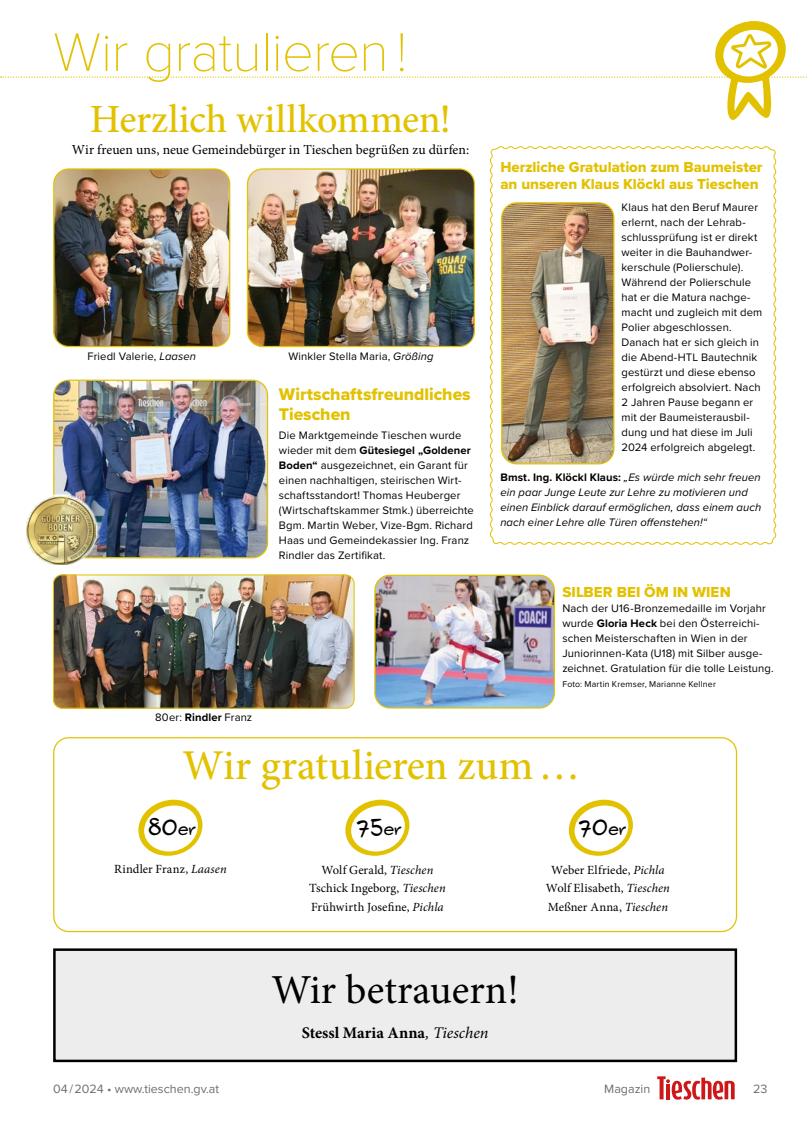
<style>
.page{position:relative;width:808px;height:1141px;background:#fff}
.page>*{position:absolute;margin:0;border:0;box-sizing:border-box;transform-origin:0 0}
.t1{font:100 56.25px "Proxima Nova T";letter-spacing:-.015em;color:#e2c200}
.t2{font:500 42.5px "Minion Pro";color:#e2c200}
.t3{font:41.25px "Minion Pro";color:#000}
.t4{font:500 40px "Minion Pro";letter-spacing:-.005em;color:#e2c200}
.t5{font:23.5px "Swing King";color:#000}
.t6{font:17.5px/20px "Proxima Nova Extrabld";color:#e2c200}
.t7{font:700 16.25px "Minion Pro";color:#000}
.t8{font:15px/17.5px "Proxima Nova Extrabld";color:#e2c200}
.t9{font:13.75px "Minion Pro";color:#000}
.t10{font:12.5px/18.5px "Minion Pro";letter-spacing:.01em;color:#000;text-align:center}
.t11{font:12.5px "Proxima Nova";color:#706f6f}
.t12{font:11.25px/15px "Proxima Nova";letter-spacing:.01em;color:#000}
.t13{font:italic 11.25px/15px "Proxima Nova";letter-spacing:.005em;color:#000}
.t14{font:8.75px "Proxima Nova";letter-spacing:.02em;color:#000}
.s1{font-style:italic}
.s2{font-weight:700}
.s3{font-weight:700;font-style:normal}
.s4{font-size:16.88px}
.s5{font-weight:400;font-style:italic}
</style>
<div class="page">
<svg style="left:657px;top:1076px;width:78px;height:24px"></svg>
<svg style="left:489px;top:146px;width:288px;height:399px"></svg>
<div style="left:53px;top:737px;width:684px;height:195px;border:1px solid #e2c200;border-radius:15px"></div>
<svg style="left:1px;top:21px;width:806px;height:99px"></svg>
<svg style="left:138px;top:800px;width:64px;height:56px"></svg>
<svg style="left:345px;top:800px;width:64px;height:56px"></svg>
<svg style="left:569px;top:800px;width:64px;height:56px"></svg>
<img style="left:53px;top:575px;width:301px;height:133px">
<div style="left:53px;top:575px;width:301px;height:133px;border:1px solid #e2c200;border-radius:9px"></div>
<div style="left:54px;top:950px;width:682px;height:111px;background:#ededed"></div>
<div style="left:53px;top:948px;width:684px;height:114px;border:2px solid #000"></div>
<img style="left:55px;top:380px;width:212px;height:178px">
<div style="left:53px;top:380px;width:215px;height:178px;border:1px solid #e2c200;border-radius:15px"></div>
<img style="left:376px;top:575px;width:178px;height:132px">
<div style="left:374px;top:575px;width:181px;height:134px;border:1px solid #e2c200;border-radius:15px"></div>
<img style="left:247px;top:170px;width:226px;height:175px">
<div style="left:247px;top:168px;width:228px;height:179px;border:1px solid #e2c200;border-radius:15px"></div>
<img style="left:55px;top:170px;width:175px;height:176px">
<div style="left:53px;top:168px;width:177px;height:179px;border:1px solid #e2c200;border-radius:15px"></div>
<img style="left:502px;top:203px;width:112px;height:261px">
<div style="left:501px;top:202px;width:113px;height:262px;border:1px solid #e2c200;border-radius:15px"></div>
<svg style="left:26px;top:493px;width:73px;height:72px"></svg>
<img style="left:27px;top:496px;width:68px;height:68px">
<h1 class="t1" style="left:53px;top:10px;width:356px">Wir gratulieren !</h1>
<h3 class="t4" style="left:90px;top:93px;width:363px">Herzlich willkommen!</h3>
<p class="t9" style="left:72px;top:140px;width:399px">Wir freuen uns, neue Gemeindebürger in Tieschen begrüßen zu dürfen:</p>
<p class="t12" style="left:87px;top:348px;width:110px">Friedl Valerie, <span class="s1">Laasen</span></p>
<p class="t12" style="left:288px;top:348px;width:147px">Winkler Stella Maria, <span class="s1">Größing</span></p>
<h3 class="t6" style="left:279px;top:384px;width:193px">Wirtschaftsfreundliches<br>Tieschen</h3>
<p class="t12" style="left:279px;top:427px;width:196px">Die Marktgemeinde Tieschen wurde wieder mit dem <span class="s2">Gütesiegel „Goldener Boden“</span> ausgezeichnet, ein Garant für einen nachhaltigen, steirischen Wirt&shy;schaftsstandort! Thomas Heuberger (Wirtschaftskammer Stmk.) überreichte Bgm. Martin Weber, Vize-Bgm. Richard Haas und Gemeindekassier Ing. Franz Rindler das Zertifikat.</p>
<p class="t12" style="left:155px;top:709px;width:99px">80er: <span class="s2">Rindler</span> Franz</p>
<h3 class="t8" style="left:500px;top:158px;width:264px">Herzliche Gratulation zum Baumeister an unseren Klaus Klöckl aus Tieschen</h3>
<p class="t12" style="left:621px;top:199px;width:142px">Klaus hat den Beruf Maurer erlernt, nach der Lehrab&shy;schlussprüfung ist er direkt weiter in die Bauhandwer&shy;kerschule (Polierschule).<br>Während der Polierschule hat er die Matura nachge&shy;macht und zugleich mit dem<br>Polier abgeschlossen.<br>Danach hat er sich gleich in die Abend-HTL Bautechnik gestürzt und diese ebenso erfolgreich absolviert. Nach<br>2 Jahren Pause begann er mit der Baumeisterausbil&shy;dung und hat diese im Juli<br>2024 erfolgreich abgelegt.</p>
<p class="t13" style="left:500px;top:469px;width:262px"><span class="s3">Bmst. Ing. Klöckl Klaus:</span> „Es würde mich sehr freuen ein paar Junge Leute zur Lehre zu motivieren und einen Einblick darauf ermöglichen, dass einem auch nach einer Lehre alle Türen offenstehen!“</p>
<h3 class="t8" style="left:562px;top:583px;width:170px">SILBER BEI ÖM IN WIEN</h3>
<p class="t12" style="left:562px;top:600px;width:213px">Nach der U16-Bronzemedaille im Vorjahr wurde <span class="s2">Gloria Heck</span> bei den Österreichi&shy;schen Meisterschaften in Wien in der Juniorinnen-Kata (U18) mit Silber ausge&shy;zeichnet. Gratulation für die tolle Leistung.</p>
<p class="t14" style="left:562px;top:677px;width:155px">Foto: Martin Kremser, Marianne Kellner</p>
<h2 class="t2" style="left:183px;top:737px;width:399px">Wir gratulieren zum…</h2>
<h3 class="t5" style="left:148px;top:813px;width:50px">80<span class="s4">er</span></h3>
<p class="t10" style="left:114px;top:860px;width:114px">Rindler Franz, <span class="s1">Laasen</span></p>
<h3 class="t5" style="left:356px;top:813px;width:47px">75<span class="s4">er</span></h3>
<p class="t10" style="left:309px;top:861px;width:138px">Wolf Gerald, <span class="s1">Tieschen<br></span>Tschick Ingeborg, <span class="s1">Tieschen<br></span>Frühwirth Josefine, <span class="s1">Pichla</span></p>
<h3 class="t5" style="left:578px;top:813px;width:50px">70<span class="s4">er</span></h3>
<p class="t10" style="left:546px;top:861px;width:125px">Weber Elfriede, <span class="s1">Pichla<br></span>Wolf Elisabeth, <span class="s1">Tieschen<br></span>Meßner Anna, <span class="s1">Tieschen</span></p>
<h3 class="t3" style="left:271px;top:962px;width:249px">Wir betrauern!</h3>
<h3 class="t7" style="left:302px;top:1021px;width:188px">Stessl Maria Anna<span class="s5">, Tieschen</span></h3>
<p class="t11" style="left:53px;top:1079px;width:167px">04 / 2024 • www.tieschen.gv.at</p>
<p class="t11" style="left:604px;top:1079px;width:48px">Magazin</p>
<p class="t11" style="left:753px;top:1079px;width:16px">23</p>
</div>
